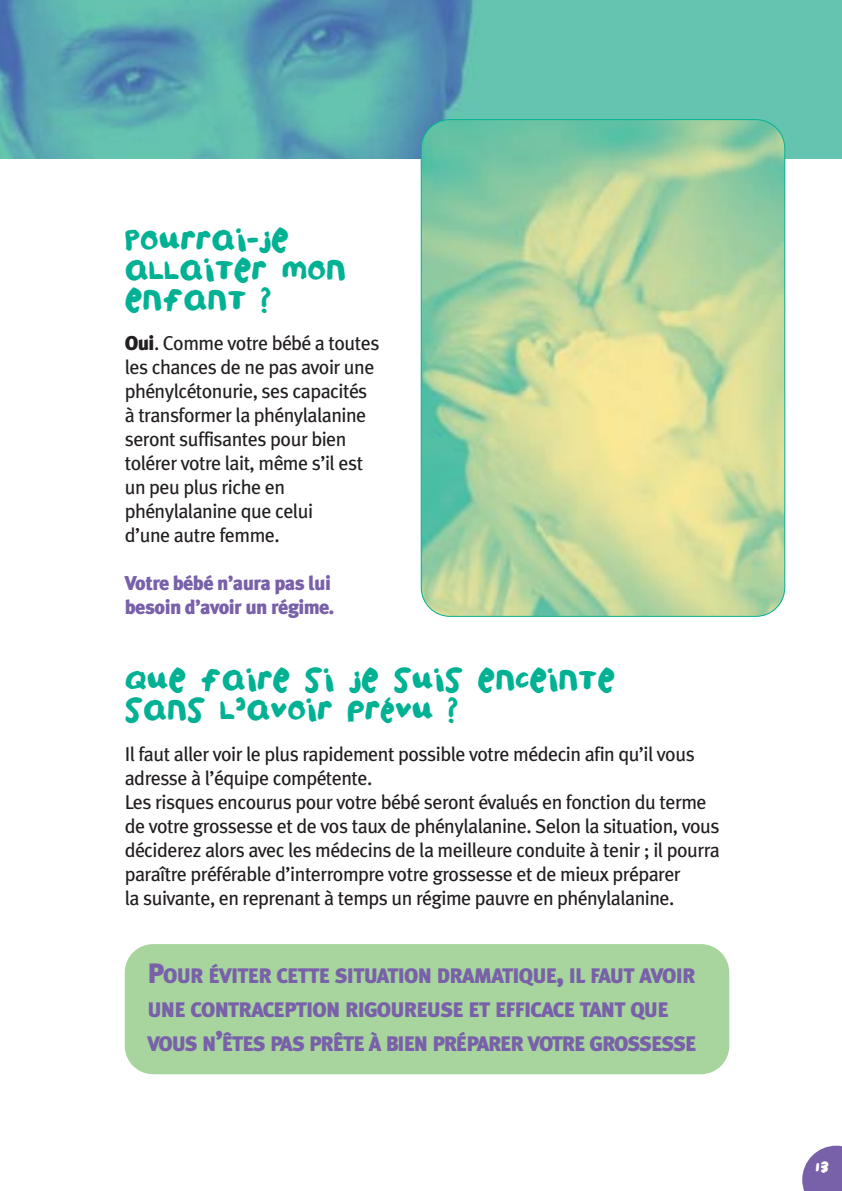
<style>
.page{position:relative;width:842px;height:1191px;background:#fff}
.page>*{position:absolute;margin:0;border:0;box-sizing:border-box;transform-origin:0 0}
.t1{font:26px/30px "Childs Play Age Nine";color:#00b193}
.t2{font:900 21px/33.6px "Meta Plus";letter-spacing:-.035em;color:#7961aa}
.t3{font:20px/24px "Meta Plus";letter-spacing:-.025em;color:#231f20}
.t4{font:900 20px/24px "Meta Plus";letter-spacing:-.03em;color:#7961aa}
.t5{font:16px "Childs Play Age Nine";color:#fff}
.s1{font-weight:900}
.s2{font-size:28px}
</style>
<div class="page">
<img style="left:0;top:0;width:842px;height:159px">
<div style="left:125px;top:944px;width:604px;height:130px;background:#a7d59d;border-radius:28px"></div>
<svg style="left:802px;top:1145px;width:40px;height:46px;background:#8e7ab7"></svg>
<img style="left:421px;top:120px;width:364px;height:495px;border-radius:29px">
<div style="left:421px;top:119px;width:364px;height:498px;border:2px solid #00b193;border-radius:29px"></div>
<h1 class="t1" style="left:125px;top:226px;width:223px">POURRAI-JE<br>ALLAITER MON<br>ENFANT ?</h1>
<p class="t3" style="left:125px;top:333px;width:256px"><span class="s1">Oui</span>. Comme votre bébé a toutes les chances de ne pas avoir une phénylcétonurie, ses capacités à transformer la phénylalanine seront suffisantes pour bien tolérer votre lait, même s’il est un peu plus riche en phénylalanine que celui<br>d’une autre femme.</p>
<p class="t4" style="left:125px;top:573px;width:211px">Votre bébé n’aura pas lui besoin d’avoir un régime.</p>
<h1 class="t1" style="left:125px;top:667px;width:492px">QUE FAIRE SI JE SUIS ENCEINTE<br>SANS L’AVOIR PRÉVU ?</h1>
<p class="t3" style="left:125px;top:744px;width:597px">Il faut aller voir le plus rapidement possible votre médecin afin qu’il vous adresse à l’équipe compétente.<br>Les risques encourus pour votre bébé seront évalués en fonction du terme de votre grossesse et de vos taux de phénylalanine. Selon la situation, vous déciderez alors avec les médecins de la meilleure conduite à tenir ; il pourra paraître préférable d’interrompre votre grossesse et de mieux préparer<br>la suivante, en reprenant à temps un régime pauvre en phénylalanine.</p>
<p class="t2" style="left:147px;top:961px;width:550px"><span class="s2">P</span>OUR ÉVITER CETTE SITUATION DRAMATIQUE<span class="s2">,</span> IL FAUT AVOIR<br>UNE CONTRACEPTION RIGOUREUSE ET EFFICACE TANT QUE<br>VOUS N<span class="s2">’</span>ÊTES PAS PRÊTE À BIEN PRÉPARER VOTRE GROSSESSE</p>
<p class="t5" style="left:814px;top:1160px;width:16px">13</p>
</div>
